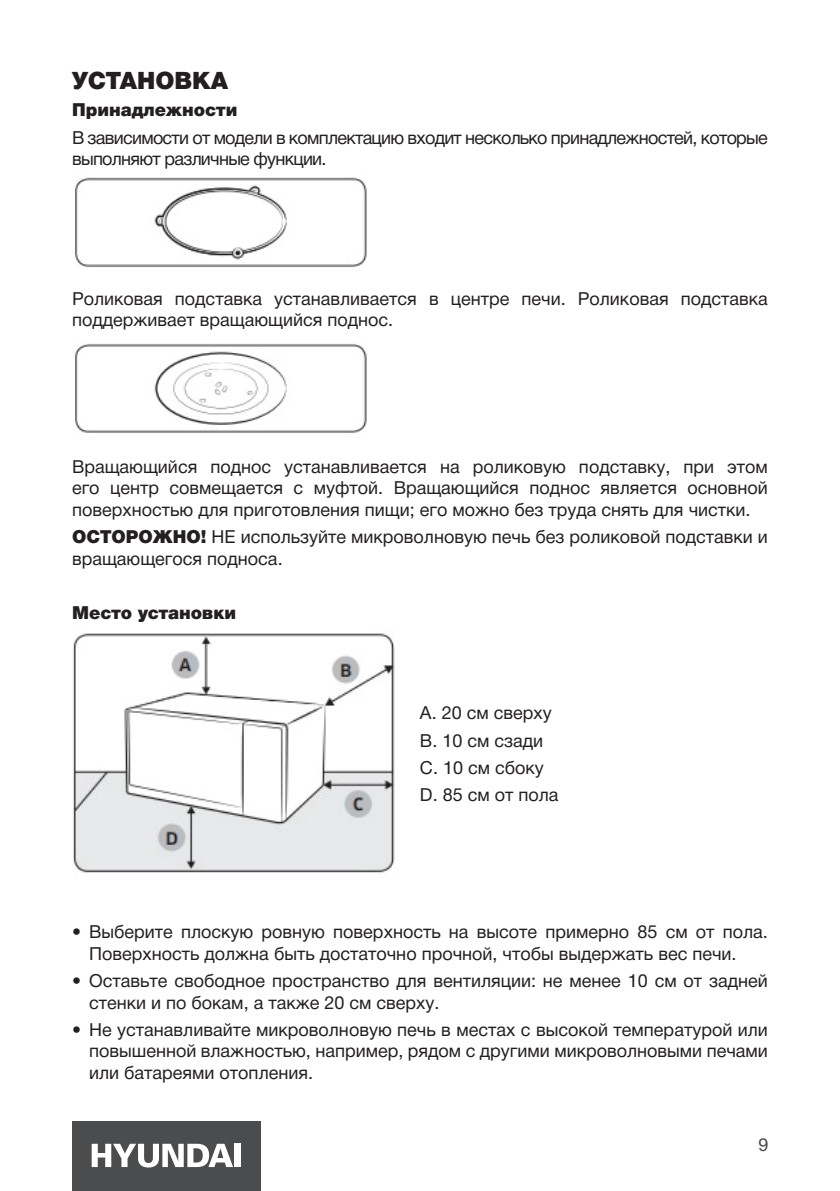
<style>
.page{position:relative;width:840px;height:1191px;background:#fff}
.page>*{position:absolute;margin:0;border:0;box-sizing:border-box;transform-origin:0 0}
.t1{font:900 24px "Helvetica Neue Cyr";color:#231f20}
.t2{font:18px/21.6px "Helvetica Neue Cyr";color:#231f20}
.t3{font:18px/21.6px "Helvetica Neue Cyr";letter-spacing:-.04em;color:#231f20}
.t4{font:900 18px "Helvetica Neue Cyr";color:#231f20}
.t5{font:18px "Helvetica 5 Normal";color:#4b4c4d}
.s1{font-weight:900}
</style>
<div class="page">
<div style="left:72px;top:1121px;width:188px;height:70px;background:#4b4c4d"></div>
<svg style="left:92px;top:1143px;width:141px;height:24px"></svg>
<div style="left:234px;top:1143px;width:7px;height:24px;background:#fff"></div>
<img style="left:75px;top:177px;width:292px;height:91px">
<img style="left:75px;top:343px;width:292px;height:90px">
<img style="left:73px;top:633px;width:322px;height:240px">
<h1 class="t1" style="left:72px;top:67px;width:158px">УСТАНОВКА</h1>
<p class="t4" style="left:72px;top:100px;width:167px">Принадлежности</p>
<p class="t3" style="left:72px;top:127px;width:697px">В зависимости от модели в комплектацию входит несколько принадлежностей, которые выполняют различные функции.</p>
<p class="t2" style="left:72px;top:287px;width:697px">Роликовая подставка устанавливается в центре печи. Роликовая подставка поддерживает вращающийся поднос.</p>
<p class="t2" style="left:72px;top:455px;width:697px;text-align:justify">Вращающийся поднос устанавливается на роликовую подставку, при этом его центр совмещается с муфтой. Вращающийся поднос является основной поверхностью для приготовления пищи; его можно без труда снять для чистки.</p>
<p class="t2" style="left:72px;top:526px;width:697px"><span class="s1">ОСТОРОЖНО!</span> НЕ используйте микроволновую печь без роликовой подставки и вращающегося подноса.</p>
<p class="t4" style="left:72px;top:603px;width:165px">Место установки</p>
<p class="t2" style="left:420px;top:699px;width:140px;line-height:27.2px">A. 20 см сверху<br>B. 10 см сзади<br>C. 10 см сбоку<br>D. 85 см от пола</p>
<p class="t2" style="left:89px;top:921px;width:680px;text-indent:-17px">• Выберите плоскую ровную поверхность на высоте примерно 85 см от пола.<br>Поверхность должна быть достаточно прочной, чтобы выдержать вес печи.</p>
<p class="t2" style="left:89px;top:970px;width:680px;text-indent:-17px">• Оставьте свободное пространство для вентиляции: не менее 10 см от задней стенки и по бокам, а также 20 см сверху.</p>
<p class="t2" style="left:89px;top:1018px;width:680px;text-align:justify;text-indent:-17px">• Не устанавливайте микроволновую печь в местах с высокой температурой или повышенной влажностью, например, рядом с другими микроволновыми печами или батареями отопления.</p>
<p class="t5" style="left:758px;top:1135px;width:12px">9</p>
</div>
